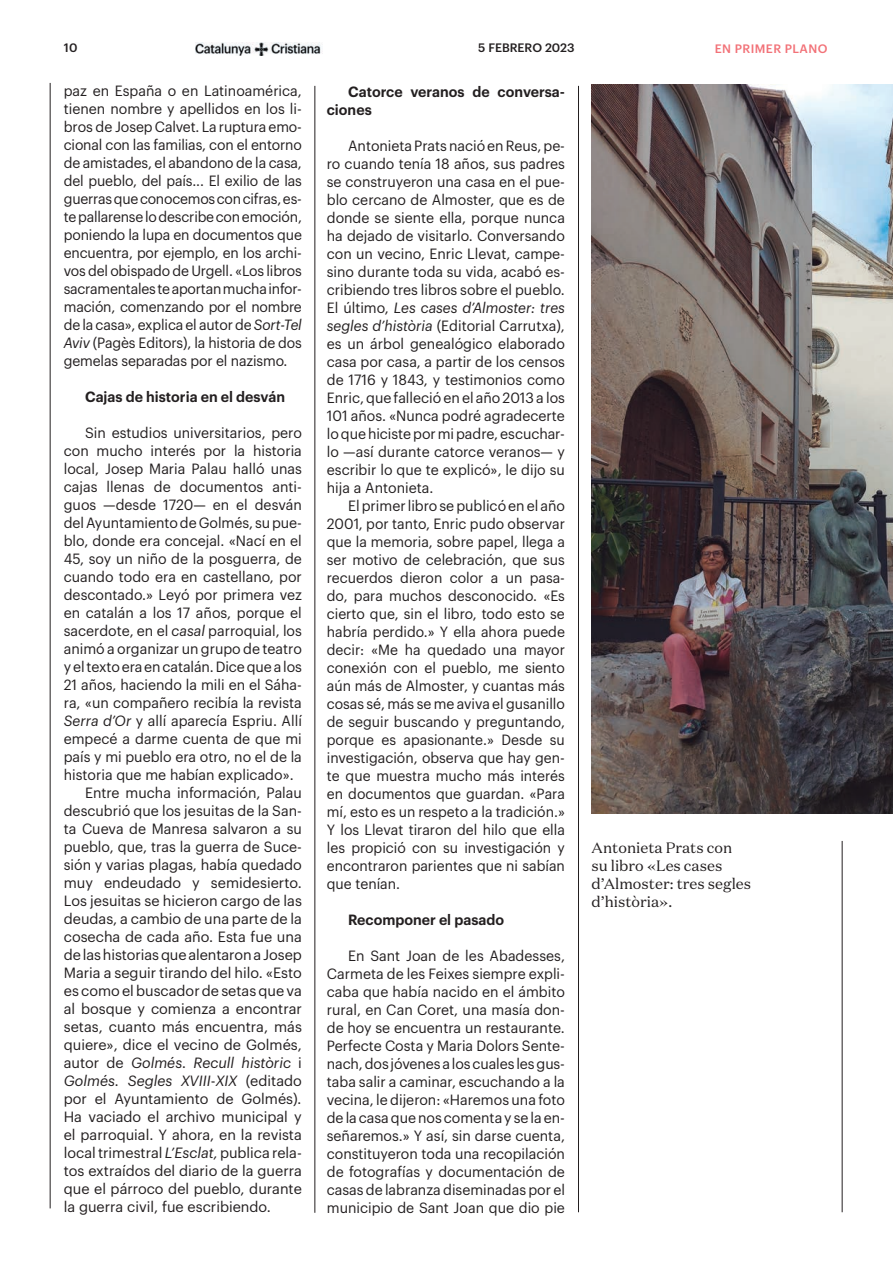
<style>
.page{position:relative;width:893px;height:1263px;background:#fff}
.page>*{position:absolute;margin:0;border:0;box-sizing:border-box;transform-origin:0 0}
.t1{font:15px/18px "Domaine Text";color:#231f20}
.t2{font:14.55px/18px "Graphik";color:#231f20;text-align:justify}
.t3{font:600 14.55px/18px "Graphik";color:#231f20}
.t4{font:italic 14.55px "Graphik";color:#231f20}
.t5{font:500 12px "Graphik";color:#231f20}
.t6{font:500 12px "Graphik";letter-spacing:.035em;color:#f27278}
.s1{font-style:italic}
.s2{font-style:normal}
</style>
<div class="page">
<img style="left:196px;top:42px;width:127px;height:13px">
<hr style="left:315px;top:86px;width:1px;height:1127px;background:#231f20">
<hr style="left:50px;top:83px;width:1px;height:1125px;background:#231f20">
<hr style="left:578px;top:86px;width:1px;height:1126px;background:#231f20">
<img style="left:592px;top:85px;width:301px;height:728px">
<hr style="left:842px;top:841px;width:1px;height:371px;background:#231f20">
<p class="t5" style="left:64px;top:39px;width:15px">10</p>
<p class="t5" style="left:478px;top:39px;width:98px">5 FEBRERO 2023</p>
<p class="t6" style="left:715px;top:40px;width:114px">EN PRIMER PLANO</p>
<p class="t2" style="left:64px;top:80px;width:240px">paz en España o en Latinoamérica, tienen nombre y apellidos en los li&shy;bros de Josep Calvet. La ruptura emo&shy;cional con las familias, con el entorno de amistades, el abandono de la casa, del pueblo, del país... El exilio de las guerras que conocemos con cifras, es&shy;te pallarense lo describe con emoción, poniendo la lupa en documentos que encuentra, por ejemplo, en los archi&shy;vos del obispado de Urgell. «Los libros sacramentales te aportan mucha infor&shy;mación, comenzando por el nombre de la casa», explica el autor de <span class="s1">Sort-Tel Aviv</span> (Pagès Editors), la historia de dos gemelas separadas por el nazismo.</p>
<p class="t3" style="left:85px;top:386px;width:201px">Cajas de historia en el desván</p>
<p class="t2" style="left:85px;top:422px;width:218px">Sin estudios universitarios, pero</p>
<p class="t2" style="left:64px;top:440px;width:240px">con mucho interés por la historia</p>
<p class="t2" style="left:64px;top:458px;width:240px">local, Josep Maria Palau halló unas</p>
<p class="t2" style="left:64px;top:476px;width:240px">cajas llenas de documentos anti-</p>
<p class="t2" style="left:64px;top:494px;width:240px">guos —desde 1720— en el desván</p>
<p class="t2" style="left:64px;top:512px;width:240px">del Ayuntamiento de Golmés, su pue-</p>
<p class="t2" style="left:64px;top:530px;width:240px">blo, donde era concejal. «Nací en el</p>
<p class="t2" style="left:64px;top:548px;width:240px">45, soy un niño de la posguerra, de</p>
<p class="t2" style="left:64px;top:566px;width:240px">cuando todo era en castellano, por</p>
<p class="t2" style="left:64px;top:584px;width:240px">descontado.» Leyó por primera vez</p>
<p class="t2" style="left:64px;top:602px;width:240px">en catalán a los 17 años, porque el</p>
<p class="t2" style="left:64px;top:620px;width:240px">sacerdote, en el <span class="s1">casal</span> parroquial, los</p>
<p class="t2" style="left:64px;top:638px;width:240px">animó a organizar un grupo de teatro</p>
<p class="t2" style="left:64px;top:656px;width:240px">y el texto era en catalán. Dice que a los</p>
<p class="t2" style="left:64px;top:674px;width:240px">21 años, haciendo la mili en el Sáha-</p>
<p class="t2" style="left:64px;top:692px;width:240px">ra, «un compañero recibía la revista</p>
<p class="t2" style="left:64px;top:710px;width:240px"><span class="s1">Serra d’Or</span> y allí aparecía Espriu. Allí</p>
<p class="t2" style="left:64px;top:728px;width:240px">empecé a darme cuenta de que mi</p>
<p class="t2" style="left:64px;top:746px;width:240px">país y mi pueblo era otro, no el de la</p>
<p class="t2" style="left:64px;top:764px;width:231px">historia que me habían explicado».</p>
<p class="t2" style="left:85px;top:782px;width:218px">Entre mucha información, Palau</p>
<p class="t2" style="left:64px;top:800px;width:240px">descubrió que los jesuitas de la San-</p>
<p class="t2" style="left:64px;top:818px;width:240px">ta Cueva de Manresa salvaron a su</p>
<p class="t2" style="left:64px;top:836px;width:240px">pueblo, que, tras la guerra de Suce-</p>
<p class="t2" style="left:64px;top:854px;width:240px">sión y varias plagas, había quedado</p>
<p class="t2" style="left:64px;top:872px;width:240px">muy endeudado y semidesierto.</p>
<p class="t2" style="left:64px;top:890px;width:240px">Los jesuitas se hicieron cargo de las</p>
<p class="t2" style="left:64px;top:908px;width:240px">deudas, a cambio de una parte de la</p>
<p class="t2" style="left:64px;top:926px;width:240px">cosecha de cada año. Esta fue una</p>
<p class="t2" style="left:64px;top:944px;width:239px">de las historias que alentaron a Josep</p>
<p class="t2" style="left:64px;top:962px;width:240px">Maria a seguir tirando del hilo. «Esto</p>
<p class="t2" style="left:64px;top:980px;width:240px">es como el buscador de setas que va</p>
<p class="t2" style="left:64px;top:998px;width:240px">al bosque y comienza a encontrar</p>
<p class="t2" style="left:64px;top:1016px;width:240px">setas, cuanto más encuentra, más</p>
<p class="t2" style="left:64px;top:1034px;width:240px">quiere», dice el vecino de Golmés,</p>
<p class="t4" style="left:64px;top:1052px;width:240px"><span class="s2">autor de</span> Golmés. Recull històric <span class="s2">i</span></p>
<p class="t4" style="left:64px;top:1070px;width:240px">Golmés. Segles XVIII<span class="s2">-</span>XIX <span class="s2">(editado</span></p>
<p class="t2" style="left:64px;top:1088px;width:240px">por el Ayuntamiento de Golmés)<span class="s1">.</span></p>
<p class="t2" style="left:64px;top:1106px;width:240px">Ha vaciado el archivo municipal y</p>
<p class="t2" style="left:64px;top:1124px;width:240px">el parroquial. Y ahora, en la revista</p>
<p class="t2" style="left:64px;top:1142px;width:240px">local trimestral <span class="s1">L’Esclat,</span> publica rela-</p>
<p class="t2" style="left:64px;top:1160px;width:240px">tos extraídos del diario de la guerra</p>
<p class="t2" style="left:64px;top:1178px;width:240px">que el párroco del pueblo, durante</p>
<p class="t2" style="left:64px;top:1196px;width:209px">la guerra civil, fue escribiendo.</p>
<p class="t3" style="left:327px;top:81px;width:240px;text-indent:21px">Catorce veranos de conversa&shy;ciones</p>
<p class="t2" style="left:327px;top:135px;width:240px;text-indent:21px">Antonieta Prats nació en Reus, pe&shy;ro cuando tenía 18 años, sus padres se construyeron una casa en el pue&shy;blo cercano de Almoster, que es de donde se siente ella, porque nunca ha dejado de visitarlo. Conversando con un vecino, Enric Llevat, campe&shy;sino durante toda su vida, acabó es&shy;cribiendo tres libros sobre el pueblo.<br>El último, <span class="s1">Les cases d’Almoster: tres segles d’història</span> (Editorial Carrutxa), es un árbol genealógico elaborado casa por casa, a partir de los censos de 1716 y 1843, y testimonios como Enric, que falleció en el año 2013 a los 101 años. «Nunca podré agradecerte lo que hiciste por mi padre, escuchar&shy;lo —así durante catorce veranos— y escribir lo que te explicó», le dijo su hija a Antonieta.</p>
<p class="t2" style="left:327px;top:495px;width:240px;text-indent:21px">El primer libro se publicó en el año 2001, por tanto, Enric pudo observar que la memoria, sobre papel, llega a ser motivo de celebración, que sus recuerdos dieron color a un pasa&shy;do, para muchos desconocido. «Es cierto que, sin el libro, todo esto se habría perdido.» Y ella ahora puede decir: «Me ha quedado una mayor conexión con el pueblo, me siento aún más de Almoster, y cuantas más cosas sé, más se me aviva el gusanillo de seguir buscando y preguntando, porque es apasionante.» Desde su investigación, observa que hay gen&shy;te que muestra mucho más interés en documentos que guardan. «Para mí, esto es un respeto a la tradición.» Y los Llevat tiraron del hilo que ella les propició con su investigación y encontraron parientes que ni sabían que tenían.</p>
<p class="t3" style="left:348px;top:909px;width:157px">Recomponer el pasado</p>
<p class="t2" style="left:327px;top:945px;width:240px;text-indent:21px">En Sant Joan de les Abadesses, Carmeta de les Feixes siempre expli&shy;caba que había nacido en el ámbito rural, en Can Coret, una masía don&shy;de hoy se encuentra un restaurante.<br>Perfecte Costa y Maria Dolors Sente&shy;nach, dos jóvenes a los cuales les gus&shy;taba salir a caminar, escuchando a la vecina, le dijeron: «Haremos una foto de la casa que nos comenta y se la en&shy;señaremos.» Y así, sin darse cuenta, constituyeron toda una recopilación de fotografías y documentación de casas de labranza diseminadas por el municipio de Sant Joan que dio pie</p>
<p class="t1" style="left:592px;top:838px;width:161px">Antonieta Prats con su libro «Les cases d’Almoster: tres segles d’història».</p>
</div>
